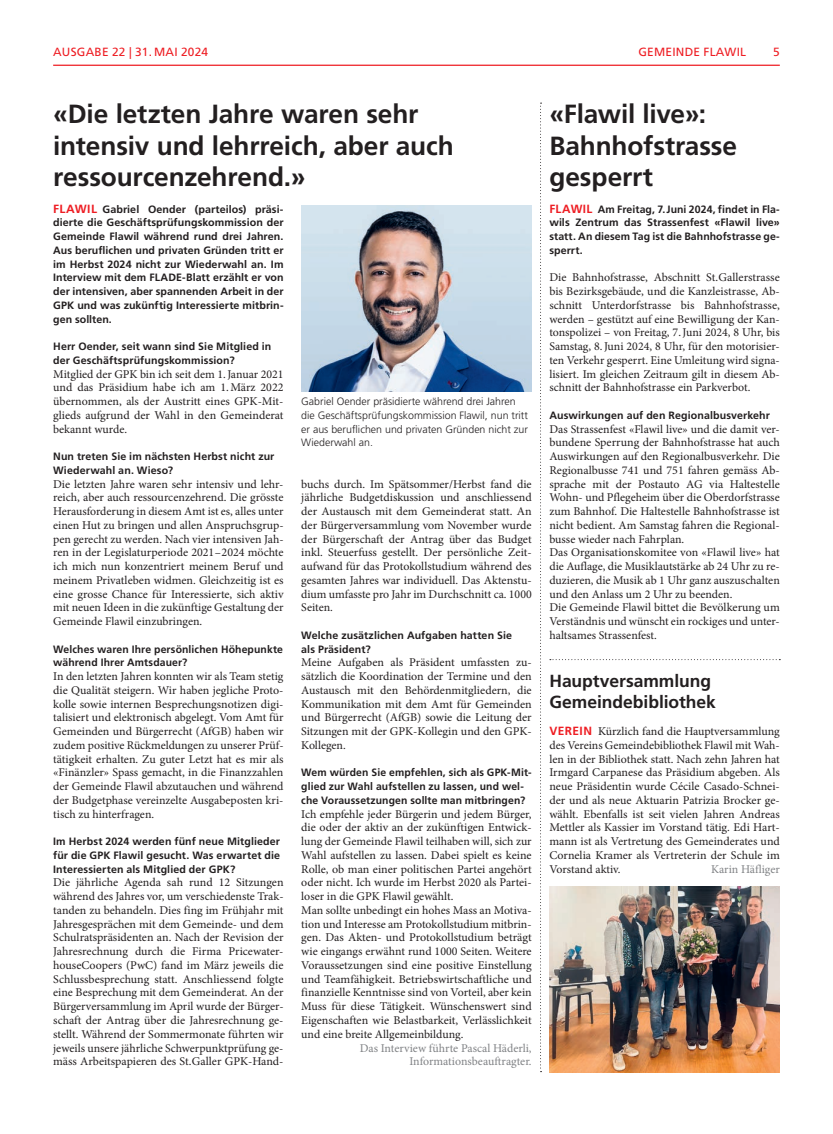
<style>
.page{position:relative;width:833px;height:1134px;background:#fff}
.page>*{position:absolute;margin:0;border:0;box-sizing:border-box;transform-origin:0 0}
.t1{font:700 26.25px/31.2px "Frutiger LT Std";letter-spacing:-.005em;color:#231f20}
.t2{font:700 17.5px/21.2px "Frutiger LT Std";letter-spacing:-.005em;color:#231f20}
.t3{font:11.88px/13.8px "Minion Pro";color:#231f20;text-align:justify}
.t4{font:11.88px/13.8px "Minion Pro";color:#808285;text-align:right}
.t5{font:11.88px "Frutiger LT Std";letter-spacing:.02em;color:#ee1d23}
.t6{font:700 10.62px/13.8px "Frutiger LT Std";letter-spacing:.01em;color:#231f20}
.t7{font:300 10.62px/13.8px "Frutiger LT Std";color:#231f20}
.s1{font-size:11.88px;color:#ee1d23}
.s2{font-family:"Frutiger LT Std";font-weight:700;color:#ee1d23}
</style>
<div class="page">
<hr style="left:53px;top:65px;width:727px;height:1px;background:#ee1d23">
<svg style="left:540px;top:103px;width:1px;height:969px"></svg>
<svg style="left:550px;top:659px;width:230px;height:1px"></svg>
<img style="left:301px;top:206px;width:230px;height:185px">
<img style="left:549px;top:886px;width:231px;height:186px">
<p class="t5" style="left:53px;top:45px;width:18px">AUSGABE</p>
<p class="t5" style="left:112px;top:45px;width:98px">22 | 31. MAI 2024</p>
<p class="t5" style="left:638px;top:45px;width:109px">GEMEINDE FLAWIL</p>
<p class="t5" style="left:773px;top:45px;width:8px">5</p>
<h1 class="t1" style="left:53px;top:99px;width:402px">«Die letzten Jahre waren sehr intensiv und lehrreich, aber auch ressourcenzehrend.»</h1>
<p class="t6" style="left:53px;top:202px;width:232px;text-align:justify"><span class="s1">FLAWIL</span> Gabriel Oender (parteilos) präsi&shy;dierte die Geschäftsprüfungskommission der Gemeinde Flawil während rund drei Jahren.<br>Aus beruflichen und privaten Gründen tritt er im Herbst 2024 nicht zur Wiederwahl an. Im Interview mit dem FLADE-Blatt erzählt er von der intensiven, aber spannenden Arbeit in der GPK und was zukünftig Interessierte mitbrin&shy;gen sollten.</p>
<p class="t6" style="left:53px;top:340px;width:220px">Herr Oender, seit wann sind Sie Mitglied in der Geschäftsprüfungskommission?</p>
<p class="t3" style="left:53px;top:367px;width:232px">Mitglied der GPK bin ich seit dem 1.Januar 2021 und das Präsidium habe ich am 1.März 2022 übernommen, als der Austritt eines GPK-Mit&shy;glieds aufgrund der Wahl in den Gemeinderat bekannt wurde.</p>
<p class="t6" style="left:53px;top:450px;width:223px">Nun treten Sie im nächsten Herbst nicht zur<br>Wiederwahl an. Wieso?</p>
<p class="t3" style="left:53px;top:477px;width:232px">Die letzten Jahre waren sehr intensiv und lehr&shy;reich, aber auch ressourcenzehrend. Die grösste Herausforderung in diesem Amt ist es, alles unter einen Hut zu bringen und allen Anspruchsgrup&shy;pen gerecht zu werden. Nach vier intensiven Jah&shy;ren in der Legislaturperiode 2021–2024 möchte ich mich nun konzentriert meinem Beruf und meinem Privatleben widmen. Gleichzeitig ist es eine grosse Chance für Interessierte, sich aktiv mit neuen Ideen in die zukünftige Gestaltung der Gemeinde Flawil einzubringen.</p>
<p class="t6" style="left:53px;top:642px;width:231px">Welches waren Ihre persönlichen Höhepunkte während Ihrer Amtsdauer?</p>
<p class="t3" style="left:53px;top:670px;width:232px">In den letzten Jahren konnten wir als Team stetig die Qualität steigern. Wir haben jegliche Proto&shy;kolle sowie internen Besprechungsnotizen digi&shy;talisiert und elektronisch abgelegt. Vom Amt für Gemeinden und Bürgerrecht (AfGB) haben wir zudem positive Rückmeldungen zu unserer Prüf&shy;tätigkeit erhalten. Zu guter Letzt hat es mir als «Finänzler» Spass gemacht, in die Finanzzahlen der Gemeinde Flawil abzutauchen und während der Budgetphase vereinzelte Ausgabeposten kri&shy;tisch zu hinterfragen.</p>
<p class="t6" style="left:53px;top:835px;width:228px;text-align:justify">Im Herbst 2024 werden fünf neue Mitglieder für die GPK Flawil gesucht. Was erwartet die Interessierten als Mitglied der GPK?</p>
<p class="t3" style="left:53px;top:876px;width:232px">Die jährliche Agenda sah rund 12 Sitzungen während des Jahres vor, um verschiedenste Trak&shy;tanden zu behandeln. Dies fing im Frühjahr mit Jahresgesprächen mit dem Gemeinde- und dem Schulratspräsidenten an. Nach der Revision der Jahresrechnung durch die Firma Pricewater&shy;houseCoopers (PwC) fand im März jeweils die Schlussbesprechung statt. Anschliessend folgte eine Besprechung mit dem Gemeinderat. An der Bürgerversammlung im April wurde der Bürger&shy;schaft der Antrag über die Jahresrechnung ge&shy;stellt. Während der Sommermonate führten wir jeweils unsere jährliche Schwerpunktprüfung ge&shy;mäss Arbeitspapieren des St.Galler GPK-Hand-</p>
<p class="t7" style="left:301px;top:395px;width:228px">Gabriel Oender präsidierte während drei Jahren die Geschäftsprüfungskommission Flawil, nun tritt er aus beruflichen und privaten Gründen nicht zur Wiederwahl an.</p>
<p class="t3" style="left:301px;top:477px;width:232px">buchs durch. Im Spätsommer/Herbst fand die jährliche Budgetdiskussion und anschliessend der Austausch mit dem Gemeinderat statt. An der Bürgerversammlung vom November wurde der Bürgerschaft der Antrag über das Budget inkl. Steuerfuss gestellt. Der persönliche Zeit&shy;aufwand für das Protokollstudium während des gesamten Jahres war individuell. Das Aktenstu&shy;dium umfasste pro Jahr im Durchschnitt ca. 1000<br>Seiten.</p>
<p class="t6" style="left:301px;top:628px;width:212px">Welche zusätzlichen Aufgaben hatten Sie als Präsident?</p>
<p class="t3" style="left:301px;top:656px;width:232px">Meine Aufgaben als Präsident umfassten zu&shy;sätzlich die Koordination der Termine und den Austausch mit den Behördenmitgliedern, die Kommunikation mit dem Amt für Gemeinden und Bürgerrecht (AfGB) sowie die Leitung der Sitzungen mit der GPK-Kollegin und den GPK-Kollegen.</p>
<p class="t6" style="left:301px;top:766px;width:232px">Wem würden Sie empfehlen, sich als GPK-Mit&shy;glied zur Wahl aufstellen zu lassen, und wel&shy;che Voraussetzungen sollte man mitbringen?</p>
<p class="t3" style="left:301px;top:807px;width:232px;text-align:left">Ich empfehle jeder Bürgerin und jedem Bürger, die oder der aktiv an der zukünftigen Entwick&shy;lung der Gemeinde Flawil teilhaben will, sich zur Wahl aufstellen zu lassen. Dabei spielt es keine Rolle, ob man einer politischen Partei angehört oder nicht. Ich wurde im Herbst 2020 als Partei&shy;loser in die GPK Flawil gewählt.<br>Man sollte unbedingt ein hohes Mass an Motiva&shy;tion und Interesse am Protokollstudium mitbrin&shy;gen. Das Akten- und Protokollstudium beträgt wie eingangs erwähnt rund 1000 Seiten. Weitere Voraussetzungen sind eine positive Einstellung und Teamfähigkeit. Betriebswirtschaftliche und finanzielle Kenntnisse sind von Vorteil, aber kein Muss für diese Tätigkeit. Wünschenswert sind Eigenschaften wie Belastbarkeit, Verlässlichkeit und eine breite Allgemeinbildung.</p>
<p class="t4" style="left:360px;top:1041px;width:173px">Das Interview führte Pascal Häderli,<br>Informationsbeauftragter.</p>
<h1 class="t1" style="left:549px;top:99px;width:189px">«Flawil live»:<br>Bahnhofstrasse gesperrt</h1>
<p class="t6" style="left:549px;top:202px;width:232px;text-align:justify"><span class="s1">FLAWIL</span> Am Freitag, 7.Juni 2024, findet in Fla&shy;wils Zentrum das Strassenfest «Flawil live» statt. An diesem Tag ist die Bahnhofstrasse ge&shy;sperrt.</p>
<p class="t3" style="left:549px;top:271px;width:232px">Die Bahnhofstrasse, Abschnitt St.Gallerstrasse bis Bezirksgebäude, und die Kanzleistrasse, Ab&shy;schnitt Unterdorfstrasse bis Bahnhofstrasse, werden – gestützt auf eine Bewilligung der Kan&shy;tonspolizei – von Freitag, 7.Juni 2024, 8 Uhr, bis Samstag, 8.Juni 2024, 8 Uhr, für den motorisier&shy;ten Verkehr gesperrt. Eine Umleitung wird signa&shy;lisiert. Im gleichen Zeitraum gilt in diesem Ab&shy;schnitt der Bahnhofstrasse ein Parkverbot.</p>
<p class="t6" style="left:549px;top:408px;width:222px">Auswirkungen auf den Regionalbusverkehr</p>
<p class="t3" style="left:549px;top:422px;width:232px;text-align:left">Das Strassenfest «Flawil live» und die damit ver&shy;bundene Sperrung der Bahnhofstrasse hat auch Auswirkungen auf den Regionalbusverkehr. Die Regionalbusse 741 und 751 fahren gemäss Ab&shy;sprache mit der Postauto AG via Haltestelle Wohn- und Pflegeheim über die Oberdorfstrasse zum Bahnhof. Die Haltestelle Bahnhofstrasse ist nicht bedient. Am Samstag fahren die Regional&shy;busse wieder nach Fahrplan.<br>Das Organisationskomitee von «Flawil live» hat die Auflage, die Musiklautstärke ab 24 Uhr zu re&shy;duzieren, die Musik ab 1 Uhr ganz auszuschalten und den Anlass um 2 Uhr zu beenden.<br>Die Gemeinde Flawil bittet die Bevölkerung um Verständnis und wünscht ein rockiges und unter&shy;haltsames Strassenfest.</p>
<h2 class="t2" style="left:549px;top:670px;width:168px">Hauptversammlung<br>Gemeindebibliothek</h2>
<p class="t3" style="left:549px;top:725px;width:232px"><span class="s2">VEREIN</span> Kürzlich fand die Hauptversammlung des Vereins Gemeindebibliothek Flawil mit Wah&shy;len in der Bibliothek statt. Nach zehn Jahren hat Irmgard Carpanese das Präsidium abgeben. Als neue Präsidentin wurde Cécile Casado-Schnei&shy;der und als neue Aktuarin Patrizia Brocker ge&shy;wählt. Ebenfalls ist seit vielen Jahren Andreas Mettler als Kassier im Vorstand tätig. Edi Hart&shy;mann ist als Vertretung des Gemeinderates und Cornelia Kramer als Vertreterin der Schule im Vorstand aktiv.</p>
<p class="t4" style="left:711px;top:862px;width:70px">Karin Häfliger</p>
</div>
